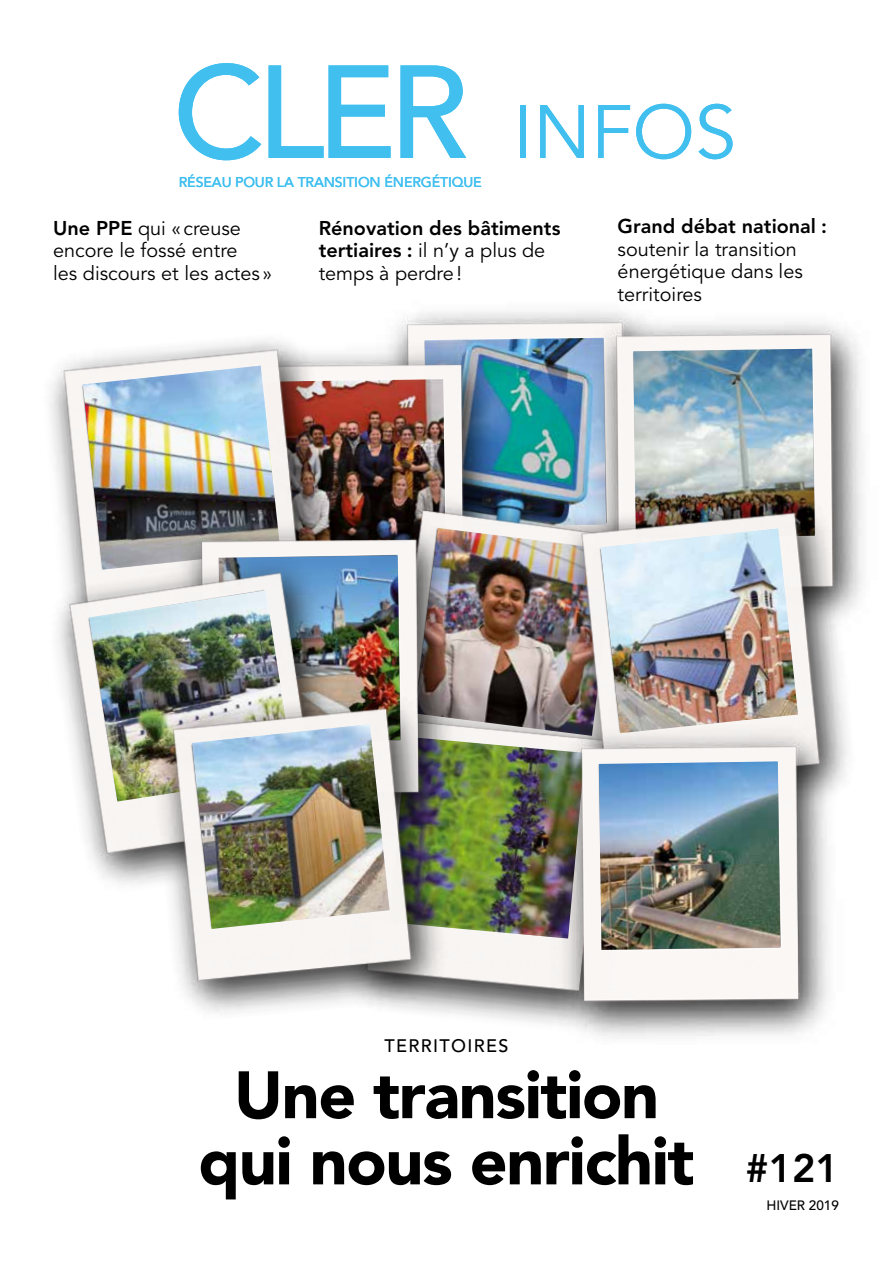
<style>
.page{position:relative;width:893px;height:1263px;background:#fff}
.page>*{position:absolute;margin:0;border:0;box-sizing:border-box;transform-origin:0 0}
.t1{font:74.7px "Avenir LT Std";color:#41c0f0}
.t2{font:900 66.15px/66.2px "Avenir LT Std";letter-spacing:-.02em;color:#000;text-align:center}
.t3{font:800 39.45px "Avenir LT Std";color:#000}
.t4{font:19.8px/22.6px "Avenir LT Std";color:#000}
.t5{font:800 19.8px/22.6px "Avenir LT Std";color:#000}
.t6{font:500 18px "Avenir LT Std";letter-spacing:.075em;color:#000}
.t7{font:500 14.1px "Avenir LT Std";letter-spacing:-.01em;color:#41c0f0}
.t8{font:500 13.5px "Avenir LT Std";color:#000}
.s1{font-weight:500;font-size:130.65px}
.s2{font-weight:800}
.s3{font-weight:400}
</style>
<div class="page">
<img style="left:375px;top:312px;width:141px;height:120px">
<img style="left:375px;top:379px;width:71px;height:53px">
<img style="left:516px;top:310px;width:346px;height:133px">
<img style="left:633px;top:349px;width:182px;height:94px">
<img style="left:375px;top:432px;width:334px;height:44px">
<img style="left:50px;top:340px;width:325px;height:161px">
<img style="left:83px;top:366px;width:197px;height:135px">
<img style="left:102px;top:476px;width:375px;height:163px">
<img style="left:57px;top:501px;width:339px;height:201px">
<img style="left:89px;top:590px;width:205px;height:49px">
<img style="left:68px;top:639px;width:414px;height:378px">
<img style="left:192px;top:724px;width:198px;height:205px">
<img style="left:477px;top:443px;width:386px;height:447px">
<img style="left:600px;top:528px;width:198px;height:155px">
<img style="left:482px;top:683px;width:380px;height:355px">
<img style="left:599px;top:761px;width:181px;height:189px">
<h1 class="t1" style="left:173px;top:89px;width:565px"><span class="s1">CLER</span> INFOS</h1>
<p class="t7" style="left:179px;top:174px;width:305px">RÉSEAU POUR LA TRANSITION ÉNERGÉTIQUE</p>
<p class="t4" style="left:53px;top:217px;width:220px"><span class="s2">Une PPE</span> qui « creuse encore le fossé entre<br>les discours et les actes »</p>
<p class="t5" style="left:618px;top:215px;width:211px">Grand débat national :</p>
<p class="t5" style="left:319px;top:217px;width:243px">Rénovation des bâtiments tertiaires : <span class="s3">il n’y a plus de temps à perdre!</span></p>
<p class="t4" style="left:618px;top:238px;width:187px">soutenir la transition énergétique dans les territoires</p>
<p class="t6" style="left:384px;top:1035px;width:126px">TERRITOIRES</p>
<h2 class="t2" style="left:198px;top:1062px;width:498px">Une transition qui nous enrichit</h2>
<h3 class="t3" style="left:745px;top:1145px;width:95px">#121</h3>
<p class="t8" style="left:766px;top:1197px;width:74px">HIVER 2019</p>
</div>
